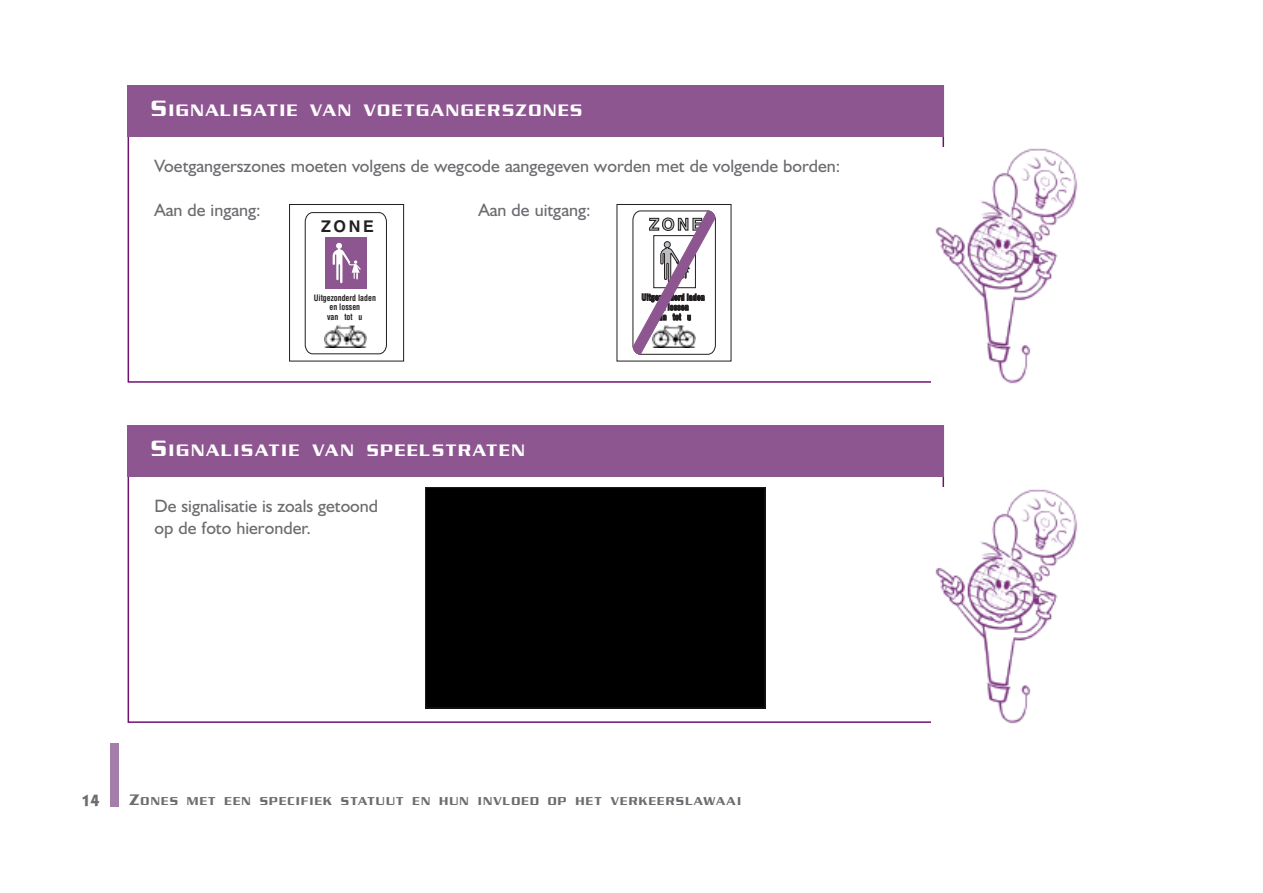
<style>
.page{position:relative;width:1263px;height:893px;background:#fff}
.page>*{position:absolute;margin:0;border:0;box-sizing:border-box;transform-origin:0 0}
.t1{font:18px/21.6px "Humanist 521 BT";color:#6c6d70}
.t2{font:500 18px "Serpentine";letter-spacing:.085em;color:#fff}
.t3{font:700 16.5px "Itc Kabel";color:#6c6d70}
.t4{font:700 16.2px "Helvetica";color:#231f20}
.t5{font:500 12.3px "Serpentine";letter-spacing:.095em;color:#6c6d70}
.t6{font:700 condensed 8.7px/9.8px "Helvetica";color:#231f20;text-align:center;scale:.91 1}
.s1{font-size:24px}
.s2{font-size:16.5px}
</style>
<div class="page">
<div style="left:111px;top:743px;width:8px;height:63px;background:#a57dab"></div>
<div style="left:128px;top:85px;width:816px;height:51px;background:#8e5691"></div>
<img style="left:935px;top:148px;width:143px;height:236px">
<div style="left:128px;top:425px;width:816px;height:51px;background:#8e5691"></div>
<img style="left:935px;top:489px;width:143px;height:235px">
<div style="left:427px;top:489px;width:336px;height:217px;background:#000"></div>
<div style="left:425px;top:487px;width:340px;height:221px;border:1px solid #231f20"></div>
<svg style="left:305px;top:212px;width:82px;height:142px"></svg>
<div style="left:289px;top:204px;width:115px;height:157px;border:1px solid #231f20"></div>
<svg style="left:632px;top:210px;width:84px;height:145px"></svg>
<p class="t2" style="left:151px;top:105px;width:433px"><span class="s1">S</span>IGNALISATIE VAN VOETGANGERSZONES</p>
<p class="t1" style="left:155px;top:157px;width:687px">Voetgangerszones moeten volgens de wegcode aangegeven worden met de volgende borden:</p>
<p class="t1" style="left:155px;top:201px;width:108px">Aan de ingang:</p>
<p class="t1" style="left:479px;top:201px;width:114px">Aan de uitgang:</p>
<p class="t4" style="left:321px;top:219px;width:54px">ZONE</p>
<p class="t6" style="left:314px;top:293px;width:70px">Uitgezonderd laden en lossen<br>van tot u</p>
<p class="t2" style="left:151px;top:445px;width:375px"><span class="s1">S</span>IGNALISATIE VAN SPEELSTRATEN</p>
<p class="t1" style="left:155px;top:498px;width:225px">De signalisatie is zoals getoond op de foto hieronder.</p>
<p class="t3" style="left:81px;top:794px;width:20px">14</p>
<p class="t5" style="left:129px;top:797px;width:613px"><span class="s2">Z</span>ONES MET EEN SPECIFIEK STATUUT EN HUN INVLOED OP HET VERKEERSLAWAAI</p>
</div>
